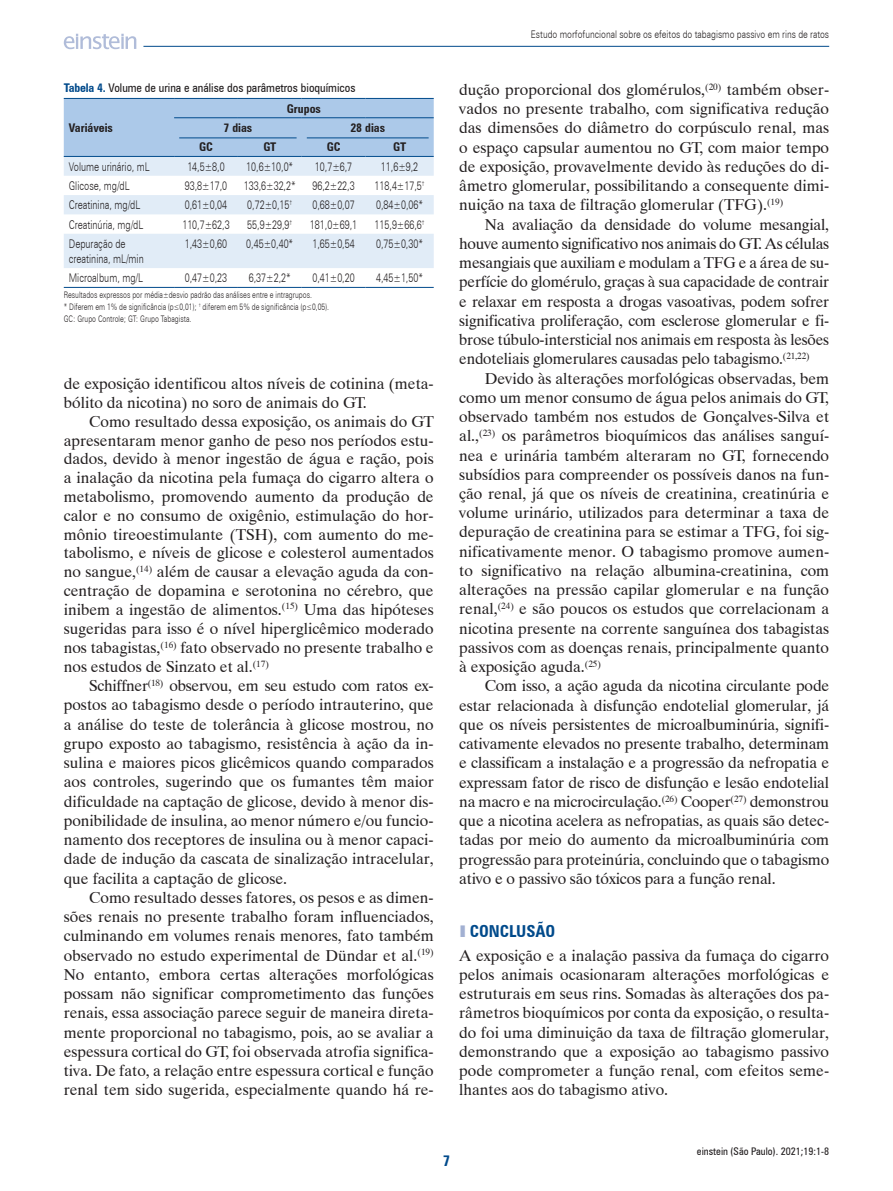
<style>
.page{position:relative;width:893px;height:1191px;background:#fff}
.page>*{position:absolute;margin:0;border:0;box-sizing:border-box;transform-origin:0 0}
.t1{font:700 condensed 16.5px "Zurich BT";color:#004a8b}
.t2{font:15.75px/19.2px "Dutch 801 BT";color:#231f20;text-align:justify}
.t3{font:700 condensed 15px "Zurich BT";color:#004a8b}
.t4{font:300 12px/15px "Zurich BT";color:#231f20;scale:.75 1}
.t5{font:condensed 12px "Zurich BT";color:#231f20}
.t6{font:700 condensed 12px "Zurich BT";color:#231f20}
.t7{font:300 10.5px "Zurich BT";color:#231f20;scale:.8 1}
.t8{font:condensed 10.5px "Zurich BT";color:#231f20}
.t9{font:300 9px/12px "Zurich BT";color:#231f20;scale:.75 1}
.s1{font-weight:700;color:#004a8b}
.s2{color:#a2b0d2}
</style>
<div class="page">
<svg style="left:64px;top:34px;width:72px;height:15px"></svg>
<hr style="left:143px;top:46px;width:686px;height:1px;background:#004a8b">
<svg style="left:64px;top:99px;width:370px;height:169px"></svg>
<hr style="left:174px;top:117px;width:64px;height:1px;background:#004a8b">
<hr style="left:238px;top:117px;width:64px;height:1px;background:#004a8b">
<hr style="left:302px;top:117px;width:63px;height:1px;background:#004a8b">
<hr style="left:365px;top:117px;width:69px;height:1px;background:#004a8b">
<hr style="left:64px;top:98px;width:110px;height:1px;background:#004a8b">
<hr style="left:174px;top:98px;width:64px;height:1px;background:#004a8b">
<hr style="left:238px;top:98px;width:64px;height:1px;background:#004a8b">
<hr style="left:302px;top:98px;width:63px;height:1px;background:#004a8b">
<hr style="left:365px;top:98px;width:69px;height:1px;background:#004a8b">
<hr style="left:64px;top:156px;width:110px;height:1px;background:#004a8b">
<hr style="left:174px;top:156px;width:64px;height:1px;background:#004a8b">
<hr style="left:238px;top:156px;width:64px;height:1px;background:#004a8b">
<hr style="left:302px;top:156px;width:63px;height:1px;background:#004a8b">
<hr style="left:365px;top:156px;width:69px;height:1px;background:#004a8b">
<hr style="left:64px;top:287px;width:110px;height:1px;background:#004a8b">
<hr style="left:174px;top:287px;width:64px;height:1px;background:#004a8b">
<hr style="left:238px;top:287px;width:64px;height:1px;background:#004a8b">
<hr style="left:302px;top:287px;width:63px;height:1px;background:#004a8b">
<hr style="left:365px;top:287px;width:69px;height:1px;background:#004a8b">
<hr style="left:179px;top:137px;width:118px;height:1px;background:#004a8b">
<hr style="left:307px;top:137px;width:122px;height:1px;background:#004a8b">
<p class="t5" style="left:64px;top:80px;width:293px"><span class="s1">Tabela 4.</span> Volume de urina e análise dos parâmetros bioquímicos</p>
<p class="t6" style="left:69px;top:120px;width:46px">Variáveis</p>
<p class="t6" style="left:287px;top:101px;width:36px">Grupos</p>
<p class="t6" style="left:224px;top:120px;width:30px">7 dias</p>
<p class="t6" style="left:350px;top:120px;width:36px">28 dias</p>
<p class="t6" style="left:199px;top:140px;width:15px">GC</p>
<p class="t6" style="left:263px;top:140px;width:14px">GT</p>
<p class="t6" style="left:327px;top:140px;width:15px">GC</p>
<p class="t6" style="left:393px;top:140px;width:14px">GT</p>
<p class="t4" style="left:69px;top:159px;width:109px">Volume urinário, mL</p>
<p class="t4" style="left:187px;top:159px;width:51px">14,5±8,0</p>
<p class="t4" style="left:246px;top:159px;width:64px">10,6±10,0*</p>
<p class="t4" style="left:315px;top:159px;width:51px">10,7±6,7</p>
<p class="t4" style="left:381px;top:159px;width:51px">11,6±9,2</p>
<p class="t4" style="left:69px;top:178px;width:83px">Glicose, mg/dL</p>
<p class="t4" style="left:185px;top:178px;width:58px">93,8±17,0</p>
<p class="t4" style="left:244px;top:178px;width:71px">133,6±32,2*</p>
<p class="t4" style="left:312px;top:178px;width:58px">96,2±22,3</p>
<p class="t4" style="left:375px;top:178px;width:68px">118,4±17,5<sup>†</sup></p>
<p class="t4" style="left:69px;top:197px;width:97px">Creatinina, mg/dL</p>
<p class="t4" style="left:185px;top:197px;width:58px">0,61±0,04</p>
<p class="t4" style="left:247px;top:197px;width:62px">0,72±0,15<sup>†</sup></p>
<p class="t4" style="left:312px;top:197px;width:58px">0,68±0,07</p>
<p class="t4" style="left:376px;top:197px;width:64px">0,84±0,06*</p>
<p class="t4" style="left:69px;top:217px;width:101px">Creatinúria, mg/dL</p>
<p class="t4" style="left:182px;top:217px;width:65px">110,7±62,3</p>
<p class="t4" style="left:247px;top:217px;width:62px">55,9±29,9<sup>†</sup></p>
<p class="t4" style="left:310px;top:217px;width:65px">181,0±69,1</p>
<p class="t4" style="left:375px;top:217px;width:68px">115,9±66,6<sup>†</sup></p>
<p class="t4" style="left:69px;top:236px;width:101px">Depuração de creatinina, mL/min</p>
<p class="t4" style="left:185px;top:236px;width:58px">1,43±0,60</p>
<p class="t4" style="left:246px;top:236px;width:64px">0,45±0,40*</p>
<p class="t4" style="left:312px;top:236px;width:58px">1,65±0,54</p>
<p class="t4" style="left:376px;top:236px;width:64px">0,75±0,30*</p>
<p class="t4" style="left:69px;top:270px;width:100px">Microalbum, mg/L</p>
<p class="t4" style="left:185px;top:270px;width:58px">0,47±0,23</p>
<p class="t4" style="left:249px;top:270px;width:58px">6,37±2,2*</p>
<p class="t4" style="left:312px;top:270px;width:58px">0,41±0,20</p>
<p class="t4" style="left:376px;top:270px;width:64px">4,45±1,50*</p>
<p class="t9" style="left:64px;top:289px;width:355px">Resultados expressos por média±desvio padrão das análises entre e intragrupos.<br>* Diferem em 1% de significância (p≤0,01); <sup>†</sup> diferem em 5% de significância (p≤0,05).<br>GC: Grupo Controle; GT: Grupo Tabagista.</p>
<p class="t2" style="left:64px;top:374px;width:371px;line-height:18.8px">de exposição identificou altos níveis de cotinina (meta&shy;bólito da nicotina) no soro de animais do GT.</p>
<p class="t2" style="left:64px;top:412px;width:371px;text-indent:26px">Como resultado dessa exposição, os animais do GT apresentaram menor ganho de peso nos períodos estu&shy;dados, devido à menor ingestão de água e ração, pois a inalação da nicotina pela fumaça do cigarro altera o metabolismo, promovendo aumento da produção de calor e no consumo de oxigênio, estimulação do hor&shy;mônio tireoestimulante (TSH), com aumento do me&shy;tabolismo, e níveis de glicose e colesterol aumentados no sangue,<sup>(14)</sup> além de causar a elevação aguda da con&shy;centração de dopamina e serotonina no cérebro, que inibem a ingestão de alimentos.<sup>(15)</sup> Uma das hipóteses sugeridas para isso é o nível hiperglicêmico moderado nos tabagistas,<sup>(16)</sup> fato observado no presente trabalho e nos estudos de Sinzato et al.<sup>(17)</sup></p>
<p class="t2" style="left:64px;top:676px;width:371px;text-indent:26px">Schiffner<sup>(18)</sup> observou, em seu estudo com ratos ex&shy;postos ao tabagismo desde o período intrauterino, que a análise do teste de tolerância à glicose mostrou, no grupo exposto ao tabagismo, resistência à ação da in&shy;sulina e maiores picos glicêmicos quando comparados aos controles, sugerindo que os fumantes têm maior dificuldade na captação de glicose, devido à menor dis&shy;ponibilidade de insulina, ao menor número e/ou funcio&shy;namento dos receptores de insulina ou à menor capaci&shy;dade de indução da cascata de sinalização intracelular, que facilita a captação de glicose.</p>
<p class="t2" style="left:64px;top:887px;width:371px;text-indent:26px">Como resultado desses fatores, os pesos e as dimen&shy;sões renais no presente trabalho foram influenciados, culminando em volumes renais menores, fato também observado no estudo experimental de Dündar et al.<sup>(19)<br></sup>No entanto, embora certas alterações morfológicas possam não significar comprometimento das funções renais, essa associação parece seguir de maneira direta&shy;mente proporcional no tabagismo, pois, ao se avaliar a espessura cortical do GT, foi observada atrofia significa&shy;tiva. De fato, a relação entre espessura cortical e função renal tem sido sugerida, especialmente quando há re-</p>
<p class="t7" style="left:531px;top:28px;width:374px">Estudo morfofuncional sobre os efeitos do tabagismo passivo em rins de ratos</p>
<p class="t2" style="left:459px;top:80px;width:371px">dução proporcional dos glomérulos,<sup>(20)</sup> também obser&shy;vados no presente trabalho, com significativa redução das dimensões do diâmetro do corpúsculo renal, mas o espaço capsular aumentou no GT, com maior tempo de exposição, provavelmente devido às reduções do di&shy;âmetro glomerular, possibilitando a consequente dimi&shy;nuição na taxa de filtração glomerular (TFG).<sup>(19)</sup></p>
<p class="t2" style="left:459px;top:214px;width:371px;text-indent:26px">Na avaliação da densidade do volume mesangial, houve aumento significativo nos animais do GT. As células mesangiais que auxiliam e modulam a TFG e a área de su&shy;perfície do glomérulo, graças à sua capacidade de contrair e relaxar em resposta a drogas vasoativas, podem sofrer significativa proliferação, com esclerose glomerular e fi&shy;brose túbulo-intersticial nos animais em resposta às lesões endoteliais glomerulares causadas pelo tabagismo.<sup>(21,22)</sup></p>
<p class="t2" style="left:459px;top:368px;width:371px;text-indent:26px">Devido às alterações morfológicas observadas, bem como um menor consumo de água pelos animais do GT, observado também nos estudos de Gonçalves-Silva et al.,<sup>(23)</sup> os parâmetros bioquímicos das análises sanguí&shy;nea e urinária também alteraram no GT, fornecendo subsídios para compreender os possíveis danos na fun&shy;ção renal, já que os níveis de creatinina, creatinúria e volume urinário, utilizados para determinar a taxa de depuração de creatinina para se estimar a TFG, foi sig&shy;nificativamente menor. O tabagismo promove aumen&shy;to significativo na relação albumina-creatinina, com alterações na pressão capilar glomerular e na função renal,<sup>(24)</sup> e são poucos os estudos que correlacionam a nicotina presente na corrente sanguínea dos tabagistas passivos com as doenças renais, principalmente quanto à exposição aguda.<sup>(25)</sup></p>
<p class="t2" style="left:459px;top:676px;width:371px;text-indent:26px">Com isso, a ação aguda da nicotina circulante pode estar relacionada à disfunção endotelial glomerular, já que os níveis persistentes de microalbuminúria, signifi&shy;cativamente elevados no presente trabalho, determinam e classificam a instalação e a progressão da nefropatia e expressam fator de risco de disfunção e lesão endotelial na macro e na microcirculação.<sup>(26)</sup> Cooper<sup>(27)</sup> demonstrou que a nicotina acelera as nefropatias, as quais são detec&shy;tadas por meio do aumento da microalbuminúria com progressão para proteinúria, concluindo que o tabagismo ativo e o passivo são tóxicos para a função renal.</p>
<p class="t1" style="left:459px;top:921px;width:98px"><span class="s2">❚</span> CONCLUSÃO</p>
<p class="t2" style="left:459px;top:945px;width:371px">A exposição e a inalação passiva da fumaça do cigarro pelos animais ocasionaram alterações morfológicas e estruturais em seus rins. Somadas às alterações dos pa&shy;râmetros bioquímicos por conta da exposição, o resulta&shy;do foi uma diminuição da taxa de filtração glomerular, demonstrando que a exposição ao tabagismo passivo pode comprometer a função renal, com efeitos seme&shy;lhantes aos do tabagismo ativo.</p>
<p class="t3" style="left:443px;top:1151px;width:9px">7</p>
<p class="t8" style="left:697px;top:1144px;width:134px">einstein (São Paulo). 2021;19:1-8</p>
</div>
